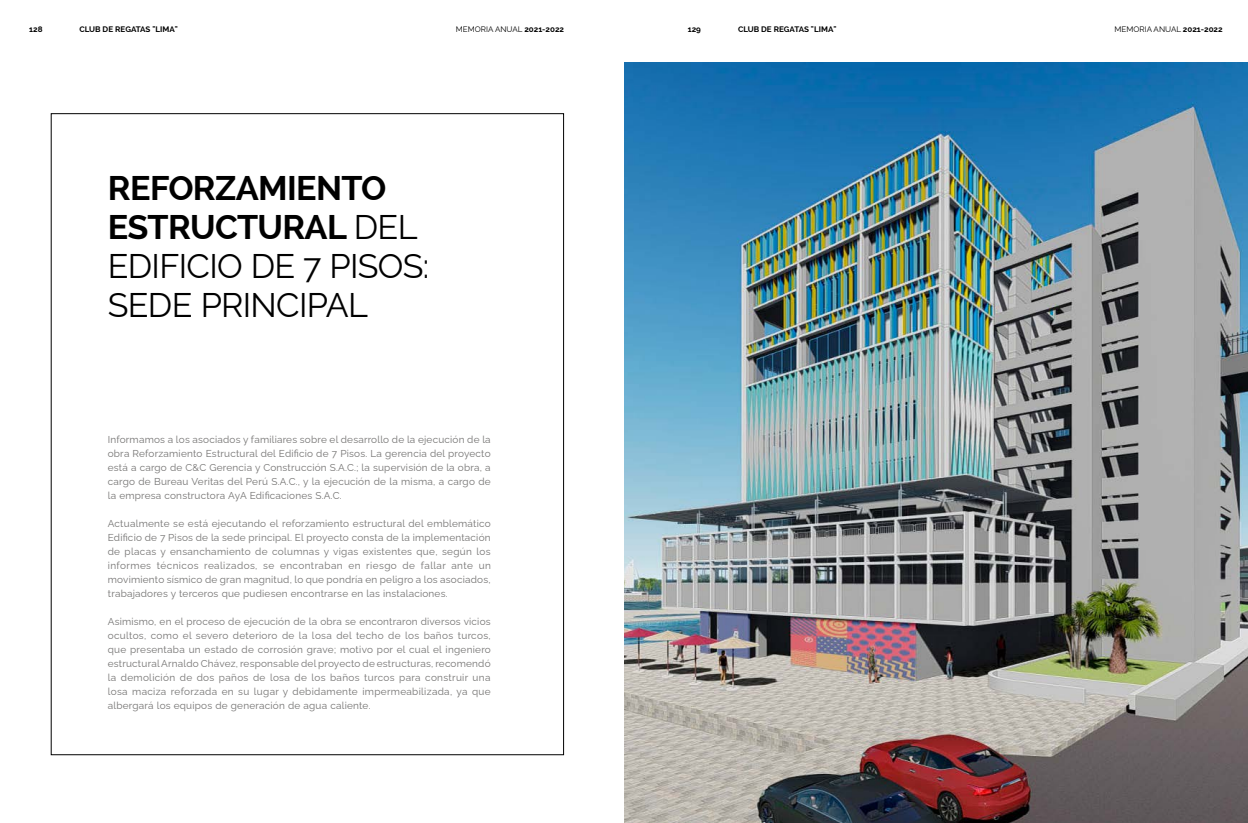
<style>
.page{position:relative;width:1248px;height:823px;background:#fff}
.page>*{position:absolute;margin:0;border:0;box-sizing:border-box;transform-origin:0 0}
.t1{font:100 34.1px/39px "Raleway";letter-spacing:-.02em;color:#000}
.t2{font:100 10px/14px "Raleway";letter-spacing:.02em;color:#747372;text-align:justify}
.t3{font:700 8px "Raleway";color:#000}
.t4{font:100 8px "Raleway";color:#000}
.s1{font-weight:700}
</style>
<div class="page">
<img style="left:624px;top:63px;width:623px;height:759px">
<p class="t3" style="left:29px;top:24px;width:15px">128</p>
<p class="t3" style="left:79px;top:24px;width:100px">CLUB DE REGATAS "LIMA"</p>
<p class="t4" style="left:456px;top:23px;width:110px">MEMORIA ANUAL <span class="s1">2021-2022</span></p>
<p class="t3" style="left:687px;top:24px;width:15px">129</p>
<p class="t3" style="left:738px;top:24px;width:100px">CLUB DE REGATAS "LIMA"</p>
<p class="t4" style="left:1114px;top:23px;width:110px">MEMORIA ANUAL <span class="s1">2021-2022</span></p>
<h1 class="t1" style="left:108px;top:164px;width:323px"><span class="s1">REFORZAMIENTO<br>ESTRUCTURAL</span> DEL<br>EDIFICIO DE 7 PISOS:<br>SEDE PRINCIPAL</h1>
<p class="t2" style="left:108px;top:431px;width:384px">Informamos a los asociados y familiares sobre el desarrollo de la ejecución de la obra Reforzamiento Estructural del Edificio de 7 Pisos. La gerencia del proyecto está a cargo de C&amp;C Gerencia y Construcción S.A.C.; la supervisión de la obra, a cargo de Bureau Veritas del Perú S.A.C., y la ejecución de la misma, a cargo de la empresa constructora AyA Edificaciones S.A.C.</p>
<p class="t2" style="left:108px;top:515px;width:384px">Actualmente se está ejecutando el reforzamiento estructural del emblemático Edificio de 7 Pisos de la sede principal. El proyecto consta de la implementación de placas y ensanchamiento de columnas y vigas existentes que, según los informes técnicos realizados, se encontraban en riesgo de fallar ante un movimiento sísmico de gran magnitud, lo que pondría en peligro a los asociados, trabajadores y terceros que pudiesen encontrarse en las instalaciones.</p>
<p class="t2" style="left:108px;top:613px;width:384px">Asimismo, en el proceso de ejecución de la obra se encontraron diversos vicios ocultos, como el severo deterioro de la losa del techo de los baños turcos, que presentaba un estado de corrosión grave; motivo por el cual el ingeniero estructural Arnaldo Chávez, responsable del proyecto de estructuras, recomendó la demolición de dos paños de losa de los baños turcos para construir una losa maciza reforzada en su lugar y debidamente impermeabilizada, ya que albergará los equipos de generación de agua caliente.</p>
</div>
